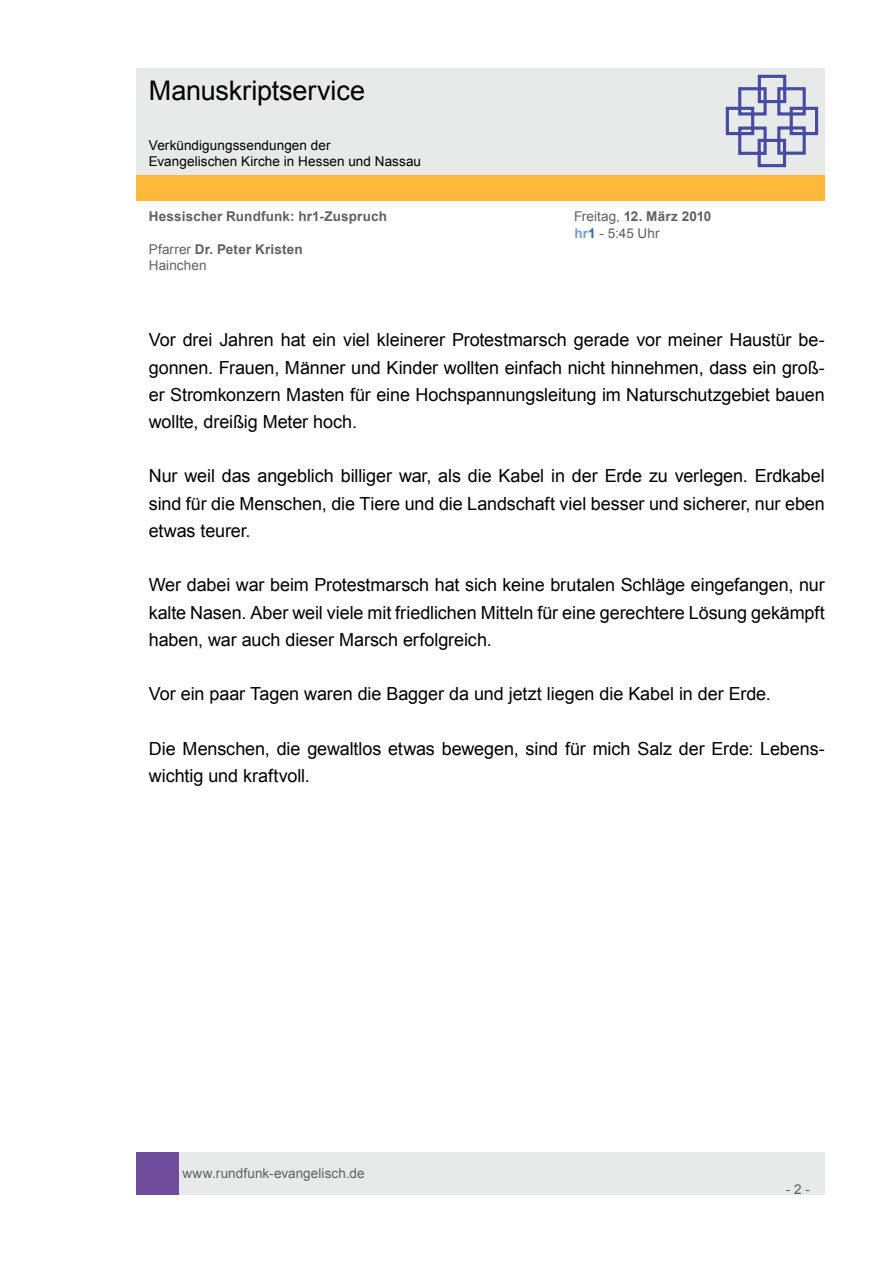
<style>
.page{position:relative;width:893px;height:1263px;background:#fff}
.page>*{position:absolute;margin:0;border:0;box-sizing:border-box;transform-origin:0 0}
.t1{font:27px "Arial";letter-spacing:-.005em;color:#000}
.t2{font:18px/27.2px "Arial";letter-spacing:-.005em;color:#000;text-align:justify}
.t3{font:13.5px/16.2px "Arial";letter-spacing:.005em;color:#606060}
.t4{font:13.5px/16.2px "Arial";letter-spacing:.005em;color:#000}
.t5{font:700 13.5px "Arial";letter-spacing:.015em;color:#606060}
.s1{font-weight:700}
.s2{font-weight:700;color:#71a0cc}
.s3{font-weight:700;color:#2369b2}
</style>
<div class="page">
<div style="left:179px;top:1152px;width:646px;height:43px;background:#e8e9e9"></div>
<div style="left:136px;top:1152px;width:43px;height:43px;background:#704c9c"></div>
<div style="left:136px;top:175px;width:689px;height:26px;background:#ffb93a"></div>
<div style="left:136px;top:68px;width:689px;height:106px;background:#e8e9e9"></div>
<svg style="left:725px;top:74px;width:94px;height:94px"></svg>
<h1 class="t1" style="left:149px;top:73px;width:218px">Manuskriptservice</h1>
<p class="t4" style="left:149px;top:137px;width:274px">Verkündigungssendungen der<br>Evangelischen Kirche in Hessen und Nassau</p>
<p class="t5" style="left:149px;top:208px;width:240px">Hessischer Rundfunk: hr1-Zuspruch</p>
<p class="t3" style="left:574px;top:209px;width:139px">Freitag, <span class="s1">12. März 2010 </span><span class="s2">hr</span><span class="s3">1</span> - 5:45 Uhr</p>
<p class="t3" style="left:149px;top:241px;width:155px">Pfarrer <span class="s1">Dr. Peter Kristen<br></span>Hainchen</p>
<p class="t2" style="left:149px;top:327px;width:678px">Vor drei Jahren hat ein viel kleinerer Protestmarsch gerade vor meiner Haustür be&shy;gonnen. Frauen, Männer und Kinder wollten einfach nicht hinnehmen, dass ein groß&shy;er Stromkonzern Masten für eine Hochspannungsleitung im Naturschutzgebiet bauen wollte, dreißig Meter hoch.</p>
<p class="t2" style="left:149px;top:463px;width:677px">Nur weil das angeblich billiger war, als die Kabel in der Erde zu verlegen. Erdkabel sind für die Menschen, die Tiere und die Landschaft viel besser und sicherer, nur eben etwas teurer.</p>
<p class="t2" style="left:149px;top:572px;width:677px">Wer dabei war beim Protestmarsch hat sich keine brutalen Schläge eingefangen, nur kalte Nasen. Aber weil viele mit friedlichen Mitteln für eine gerechtere Lösung gekämpft haben, war auch dieser Marsch erfolgreich.</p>
<p class="t2" style="left:149px;top:680px;width:624px">Vor ein paar Tagen waren die Bagger da und jetzt liegen die Kabel in der Erde.</p>
<p class="t2" style="left:149px;top:735px;width:678px">Die Menschen, die gewaltlos etwas bewegen, sind für mich Salz der Erde: Lebens&shy;wichtig und kraftvoll.</p>
<p class="t3" style="left:182px;top:1165px;width:184px">www.rundfunk-evangelisch.de</p>
<p class="t3" style="left:786px;top:1181px;width:26px">- 2 -</p>
</div>
